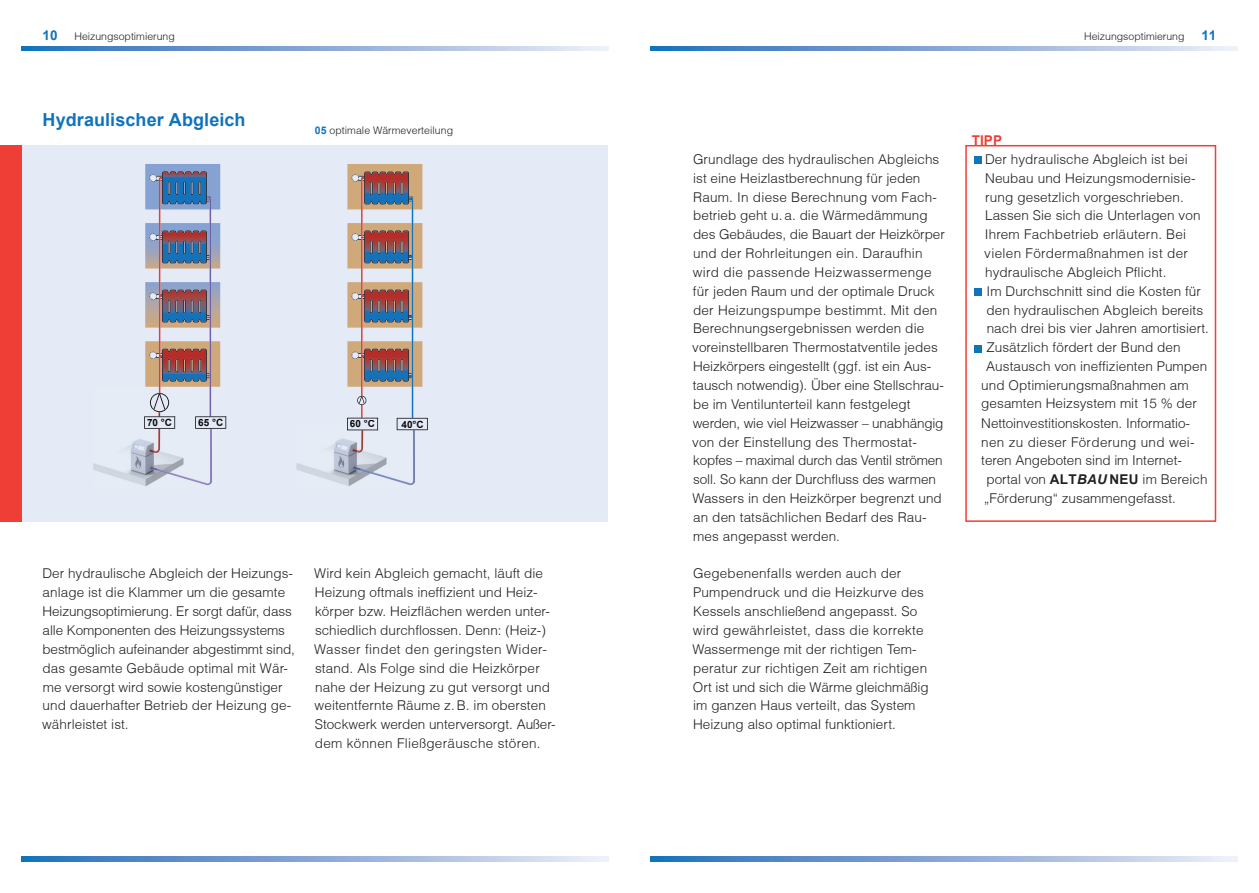
<style>
.page{position:relative;width:1259px;height:893px;background:#fff}
.page>*{position:absolute;margin:0;border:0;box-sizing:border-box;transform-origin:0 0}
.t1{font:700 18px "Arial";letter-spacing:.005em;color:#1074bc}
.t2{font:300 13.5px/18.9px "Helvetica";letter-spacing:.005em;color:#231f20}
.t3{font:700 13.5px "Arial";color:#1074bc}
.t4{font:700 13.5px "Arial";color:#ee3e35}
.t5{font:300 10.5px "Helvetica";color:#231f20}
.t6{font:700 9.9px "Arial";color:#0b0910}
.s1{font-family:"Arial";font-weight:700;color:#1074bc}
.s2{font-family:"Helvetica Neue LT Pro"}
.s3{font-family:"Arial";font-weight:700}
.s4{font-family:"Arial";font-weight:700;font-style:italic}
</style>
<div class="page">
<svg style="left:21px;top:46px;width:587px;height:5px"></svg>
<svg style="left:21px;top:857px;width:587px;height:4px"></svg>
<svg style="left:651px;top:46px;width:586px;height:5px"></svg>
<svg style="left:651px;top:857px;width:586px;height:4px"></svg>
<div style="left:21px;top:145px;width:587px;height:377px;background:#e5ebf6"></div>
<img style="left:93px;top:429px;width:119px;height:58px">
<img style="left:296px;top:430px;width:124px;height:56px">
<svg style="left:144px;top:164px;width:82px;height:265px"></svg>
<svg style="left:347px;top:164px;width:81px;height:266px"></svg>
<div style="left:350px;top:420px;width:24px;height:7px;background:#e5ebf6"></div>
<div style="left:0;top:145px;width:21px;height:377px;background:#ee3e35"></div>
<div style="left:965px;top:145px;width:251px;height:377px;border:2px solid #ee3e35"></div>
<div style="left:973px;top:156px;width:8px;height:8px;background:#1074bc"></div>
<div style="left:973px;top:288px;width:8px;height:8px;background:#1074bc"></div>
<div style="left:973px;top:345px;width:8px;height:7px;background:#1074bc"></div>
<p class="t3" style="left:43px;top:25px;width:17px">10</p>
<p class="t3" style="left:1201px;top:25px;width:17px">11</p>
<p class="t5" style="left:74px;top:29px;width:102px">Heizungsoptimierung</p>
<p class="t5" style="left:1084px;top:29px;width:102px">Heizungsoptimierung</p>
<h1 class="t1" style="left:43px;top:107px;width:204px">Hydraulischer Abgleich</h1>
<p class="t5" style="left:315px;top:124px;width:140px"><span class="s1">05</span> optimale Wärmeverteilung</p>
<p class="t6" style="left:147px;top:416px;width:26px">70 °C</p>
<p class="t6" style="left:198px;top:416px;width:26px">65 °C</p>
<p class="t6" style="left:350px;top:417px;width:26px">60 °C</p>
<p class="t6" style="left:401px;top:417px;width:24px">40°C</p>
<p class="t2" style="left:42px;top:564px;width:254px">Der hydraulische Abgleich der Heizungs&shy;anlage ist die Klammer um die gesamte Heizungsoptimierung. Er sorgt dafür, dass alle Komponenten des Heizungssystems bestmöglich aufeinander abgestimmt sind, das gesamte Gebäude optimal mit Wär&shy;me versorgt wird sowie kostengünstiger und dauerhafter Betrieb der Heizung ge&shy;währleistet ist.</p>
<p class="t2" style="left:314px;top:564px;width:243px">Wird kein Abgleich gemacht, läuft die Heizung oftmals ineffizient und Heiz&shy;körper bzw. Heizflächen werden unter&shy;schiedlich durchflossen. Denn: (Heiz-)<br>Wasser findet den geringsten Wider&shy;stand. Als Folge sind die Heizkörper nahe der Heizung zu gut versorgt und weitentfernte Räume z. B. im obersten Stockwerk werden unterversorgt. Außer&shy;dem können Fließgeräusche stören.</p>
<p class="t2" style="left:692px;top:149px;width:254px">Grundlage des hydraulischen Abgleichs ist eine Heizlastberechnung für jeden Raum. In diese Berechnung vom Fach&shy;betrieb geht u. a. die Wärmedämmung des Gebäudes, die Bauart der Heizkörper und der Rohrleitungen ein. Daraufhin wird die passende Heizwassermenge für jeden Raum und der optimale Druck der Heizungspumpe bestimmt. Mit den Berechnungsergebnissen werden die voreinstellbaren Thermostatventile jedes Heizkörpers eingestellt (ggf. ist ein Aus&shy;tausch notwendig). Über eine Stellschrau&shy;be im Ventilunterteil kann festgelegt werden, wie viel Heizwasser – unabhängig von der Einstellung des Thermostat&shy;kopfes – maximal durch das Ventil strömen soll. So kann der Durchfluss des warmen Wassers in den Heizkörper begrenzt und an den tatsächlichen Bedarf des Rau&shy;mes angepasst werden.</p>
<p class="t2" style="left:692px;top:564px;width:238px">Gegebenenfalls werden auch der Pum pen druck und die Heizkurve des Kessels anschließend angepasst. So wird gewähr leistet, dass die korrekte Wassermenge mit der richtigen Tem&shy;peratur zur richtigen Zeit am richtigen Ort ist und sich die Wärme gleichmäßig im ganzen Haus verteilt, das System Heizung also optimal funktioniert.</p>
<p class="t4" style="left:971px;top:131px;width:32px">TIPP</p>
<p class="t2" style="left:984px;top:150px;width:226px">Der hydraulische Abgleich ist bei Neubau und Heizungsmodernisie&shy;rung gesetzlich vorgeschrieben.<br>Lassen Sie sich die Unterlagen von Ihrem Fachbetrieb erläutern. Bei vielen Fördermaßnahmen ist der hydraulische Abgleich Pflicht.<br>Im Durchschnitt sind die Kosten für den hydraulischen Abgleich bereits nach drei bis vier Jahren amortisiert.</p>
<p class="t2" style="left:986px;top:338px;width:196px">Zusätzlich fördert der Bund den</p>
<p class="t2" style="left:986px;top:357px;width:223px">Austausch von ineffizienten Pumpen</p>
<p class="t2" style="left:981px;top:376px;width:209px">und Optimierungsmaßnahmen am</p>
<p class="t2" style="left:981px;top:393px;width:217px">gesamten Heizsystem mit <span class="s2">15 %</span> der</p>
<p class="t2" style="left:981px;top:413px;width:210px">Nettoinvestitionskosten. Infor ma tio-</p>
<p class="t2" style="left:981px;top:432px;width:215px">nen zu dieser Förderung und wei-</p>
<p class="t2" style="left:981px;top:451px;width:202px">teren Angeboten sind im Internet-</p>
<p class="t2" style="left:986px;top:470px;width:223px">portal von <span class="s3">ALT</span><span class="s4">BAU</span> <span class="s3">NEU</span> im Bereich</p>
<p class="t2" style="left:984px;top:489px;width:193px">„Förderung“ zusammengefasst.</p>
</div>
